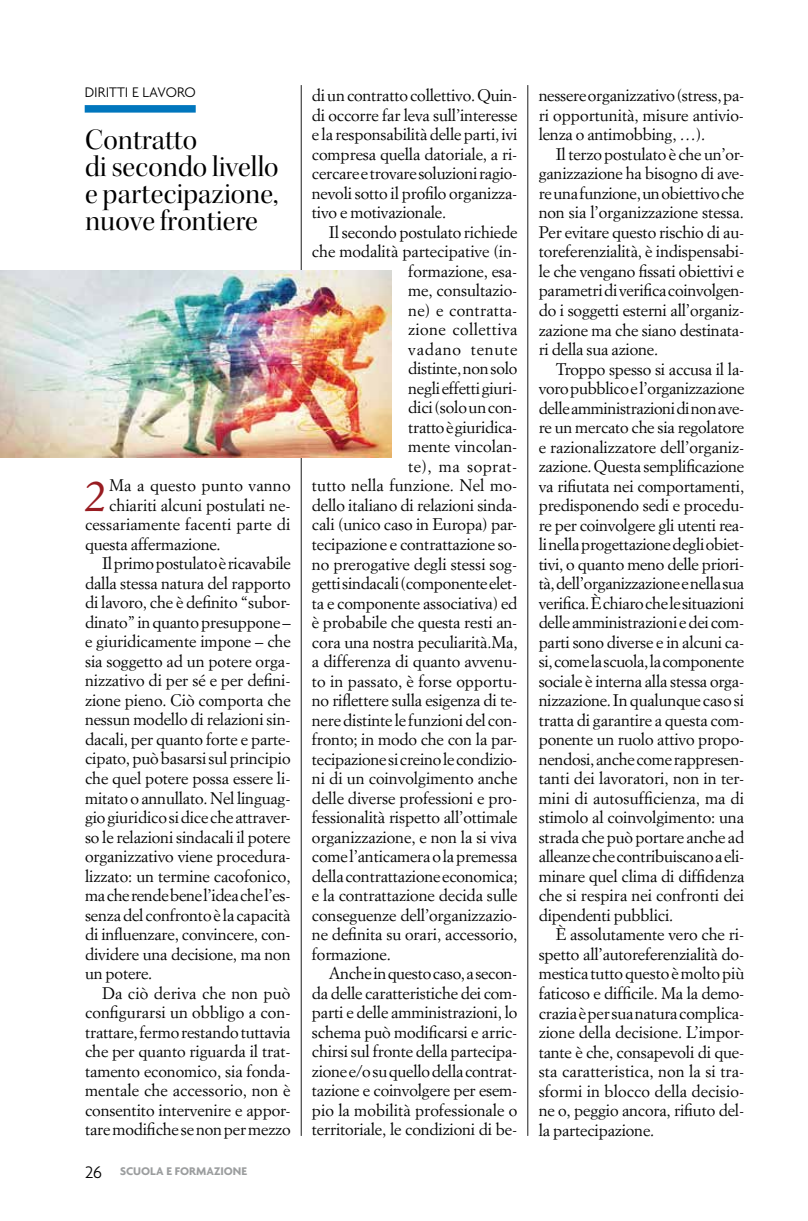
<style>
.page{position:relative;width:808px;height:1221px;background:#fff}
.page>*{position:absolute;margin:0;border:0;box-sizing:border-box;transform-origin:0 0}
.t1{font:43.8px "Simoncini Garamond";color:#981c21}
.t2{font:30px/27px "Kepler Std Disp";color:#000}
.t3{font:16.5px/19.5px "Simoncini Garamond";letter-spacing:-.01em;color:#000;text-align:justify}
.t4{font:16.5px "Simoncini Garamond";letter-spacing:.01em;color:#000}
.t5{font:16.5px "Simoncini Garamond";letter-spacing:.025em;color:#000}
.t6{font:16.5px "Simoncini Garamond";letter-spacing:.015em;color:#000}
.t7{font:16.5px "Simoncini Garamond";letter-spacing:.05em;color:#000}
.t8{font:300 15px "Agenda";color:#000}
.t9{font:700 12px "Agenda";color:#9c9e9f}
.s1{font-weight:300;font-size:18px;color:#000}
</style>
<div class="page">
<hr style="left:301px;top:85px;width:1px;height:1050px;background:#000">
<hr style="left:527px;top:85px;width:1px;height:1050px;background:#000">
<img style="left:0;top:270px;width:391px;height:187px">
<div style="left:85px;top:105px;width:111px;height:8px;background:#0076bd"></div>
<p class="t8" style="left:85px;top:83px;width:113px">DIRITTI E LAVORO</p>
<h2 class="t2" style="left:85px;top:126px;width:195px">Contratto<br>di secondo livello e partecipazione, nuove frontiere</h2>
<h1 class="t1" style="left:85px;top:468px;width:23px">2</h1>
<p class="t4" style="left:109px;top:475px;width:183px">Ma a questo punto vanno</p>
<p class="t3" style="left:109px;top:495px;width:183px">chiariti alcuni postulati ne-</p>
<p class="t3" style="left:85px;top:514px;width:207px">cessariamente facenti parte di</p>
<p class="t3" style="left:85px;top:534px;width:137px">questa affermazione.</p>
<p class="t3" style="left:102px;top:553px;width:190px">Il primo postulato è ricavabile</p>
<p class="t3" style="left:85px;top:573px;width:207px">dalla stessa natura del rapporto</p>
<p class="t3" style="left:85px;top:592px;width:207px">di lavoro, che è definito “subor-</p>
<p class="t3" style="left:85px;top:612px;width:207px">dinato” in quanto presuppone –</p>
<p class="t3" style="left:85px;top:631px;width:207px">e giuridicamente impone – che</p>
<p class="t3" style="left:85px;top:651px;width:207px">sia soggetto ad un potere orga-</p>
<p class="t3" style="left:85px;top:670px;width:207px">nizzativo di per sé e per defini-</p>
<p class="t3" style="left:85px;top:690px;width:207px">zione pieno. Ciò comporta che</p>
<p class="t3" style="left:85px;top:709px;width:207px">nessun modello di relazioni sin-</p>
<p class="t3" style="left:85px;top:729px;width:207px">dacali, per quanto forte e parte-</p>
<p class="t3" style="left:85px;top:748px;width:207px">cipato, può basarsi sul principio</p>
<p class="t3" style="left:85px;top:768px;width:207px">che quel potere possa essere li-</p>
<p class="t3" style="left:85px;top:787px;width:207px">mitato o annullato. Nel linguag-</p>
<p class="t3" style="left:85px;top:807px;width:207px">gio giuridico si dice che attraver-</p>
<p class="t3" style="left:85px;top:826px;width:207px">so le relazioni sindacali il potere</p>
<p class="t3" style="left:85px;top:846px;width:207px">organizzativo viene procedura-</p>
<p class="t3" style="left:85px;top:865px;width:207px">lizzato: un termine cacofonico,</p>
<p class="t3" style="left:85px;top:885px;width:207px">ma che rende bene l’idea che l’es-</p>
<p class="t3" style="left:85px;top:904px;width:207px">senza del confronto è la capacità</p>
<p class="t3" style="left:85px;top:924px;width:207px">di influenzare, convincere, con-</p>
<p class="t3" style="left:85px;top:943px;width:207px">dividere una decisione, ma non</p>
<p class="t3" style="left:85px;top:963px;width:69px">un potere.</p>
<p class="t4" style="left:102px;top:982px;width:190px">Da ciò deriva che non può</p>
<p class="t3" style="left:85px;top:1002px;width:207px">configurarsi un obbligo a con-</p>
<p class="t3" style="left:85px;top:1021px;width:207px">trattare, fermo restando tuttavia</p>
<p class="t3" style="left:85px;top:1041px;width:207px">che per quanto riguarda il trat-</p>
<p class="t3" style="left:85px;top:1060px;width:207px">tamento economico, sia fonda-</p>
<p class="t3" style="left:85px;top:1080px;width:207px">mentale che accessorio, non è</p>
<p class="t3" style="left:85px;top:1099px;width:207px">consentito intervenire e appor-</p>
<p class="t3" style="left:85px;top:1119px;width:207px">tare modifiche se non per mezzo</p>
<p class="t9" style="left:85px;top:1163px;width:164px"><span class="s1">26</span> SCUOLA E FORMAZIONE</p>
<p class="t3" style="left:312px;top:85px;width:207px">di un contratto collettivo. Quin&shy;di occorre far leva sull’interesse e la responsabilità delle parti, ivi compresa quella datoriale, a ri&shy;cercare e trovare soluzioni ragio&shy;nevoli sotto il profilo organizza&shy;tivo e motivazionale.</p>
<p class="t3" style="left:329px;top:222px;width:190px">Il secondo postulato richiede</p>
<p class="t3" style="left:312px;top:241px;width:207px">che modalità partecipative (in-</p>
<p class="t3" style="left:408px;top:261px;width:111px">formazione, esa-</p>
<p class="t3" style="left:408px;top:280px;width:111px">me, consultazio-</p>
<p class="t6" style="left:408px;top:300px;width:111px">ne) e contratta-</p>
<p class="t5" style="left:408px;top:319px;width:111px">zione collettiva</p>
<p class="t7" style="left:408px;top:339px;width:111px">vadano tenute</p>
<p class="t3" style="left:408px;top:358px;width:111px">distinte, non solo</p>
<p class="t3" style="left:408px;top:378px;width:111px">negli effetti giuri-</p>
<p class="t3" style="left:408px;top:397px;width:111px">dici (solo un con-</p>
<p class="t3" style="left:408px;top:417px;width:111px">tratto è giuridica-</p>
<p class="t3" style="left:408px;top:436px;width:111px">mente vincolan-</p>
<p class="t5" style="left:408px;top:456px;width:111px">te), ma soprat-</p>
<p class="t4" style="left:312px;top:475px;width:207px">tutto nella funzione. Nel mo-</p>
<p class="t3" style="left:312px;top:495px;width:207px">dello italiano di relazioni sinda-</p>
<p class="t3" style="left:312px;top:514px;width:207px">cali (unico caso in Europa) par-</p>
<p class="t3" style="left:312px;top:534px;width:207px">tecipazione e contrattazione so-</p>
<p class="t3" style="left:312px;top:553px;width:207px">no prerogative degli stessi sog-</p>
<p class="t3" style="left:312px;top:573px;width:207px">getti sindacali (componente elet-</p>
<p class="t3" style="left:312px;top:592px;width:207px">ta e componente associativa) ed</p>
<p class="t3" style="left:312px;top:612px;width:207px">è probabile che questa resti an-</p>
<p class="t3" style="left:312px;top:631px;width:207px">cora una nostra peculiarità.Ma,</p>
<p class="t3" style="left:312px;top:651px;width:207px">a differenza di quanto avvenu-</p>
<p class="t3" style="left:312px;top:670px;width:207px">to in passato, è forse opportu-</p>
<p class="t3" style="left:312px;top:690px;width:207px">no riflettere sulla esigenza di te-</p>
<p class="t3" style="left:312px;top:709px;width:207px">nere distinte le funzioni del con-</p>
<p class="t3" style="left:312px;top:729px;width:207px">fronto; in modo che con la par-</p>
<p class="t3" style="left:312px;top:748px;width:207px">tecipazione si creino le condizio-</p>
<p class="t3" style="left:312px;top:768px;width:207px">ni di un coinvolgimento anche</p>
<p class="t3" style="left:312px;top:787px;width:207px">delle diverse professioni e pro-</p>
<p class="t3" style="left:312px;top:807px;width:207px">fessionalità rispetto all’ottimale</p>
<p class="t3" style="left:312px;top:826px;width:207px">organizzazione, e non la si viva</p>
<p class="t3" style="left:312px;top:846px;width:207px">come l’anticamera o la premessa</p>
<p class="t3" style="left:312px;top:865px;width:207px">della contrattazione economica;</p>
<p class="t3" style="left:312px;top:885px;width:207px">e la contrattazione decida sulle</p>
<p class="t3" style="left:312px;top:904px;width:207px">conseguenze dell’organizzazio-</p>
<p class="t3" style="left:312px;top:924px;width:207px">ne definita su orari, accessorio,</p>
<p class="t3" style="left:312px;top:943px;width:80px">formazione.</p>
<p class="t3" style="left:329px;top:963px;width:190px">Anche in questo caso, a secon-</p>
<p class="t3" style="left:312px;top:982px;width:207px">da delle caratteristiche dei com-</p>
<p class="t3" style="left:312px;top:1002px;width:207px">parti e delle amministrazioni, lo</p>
<p class="t3" style="left:312px;top:1021px;width:207px">schema può modificarsi e arric-</p>
<p class="t3" style="left:312px;top:1041px;width:207px">chirsi sul fronte della partecipa-</p>
<p class="t3" style="left:312px;top:1060px;width:207px">zione e/o su quello della contrat-</p>
<p class="t3" style="left:312px;top:1080px;width:207px">tazione e coinvolgere per esem-</p>
<p class="t3" style="left:312px;top:1099px;width:207px">pio la mobilità professionale o</p>
<p class="t3" style="left:312px;top:1119px;width:207px">territoriale, le condizioni di be-</p>
<p class="t3" style="left:539px;top:85px;width:207px">nessere organizzativo (stress, pa&shy;ri opportunità, misure antivio&shy;lenza o antimobbing, …).</p>
<p class="t3" style="left:539px;top:144px;width:207px;text-indent:17px">Il terzo postulato è che un’or&shy;ganizzazione ha bisogno di ave&shy;re una funzione, un obiettivo che non sia l’organizzazione stessa.<br>Per evitare questo rischio di au&shy;toreferenzialità, è indispensabi&shy;le che vengano fissati obiettivi e parametri di verifica coinvolgen&shy;do i soggetti esterni all’organiz&shy;zazione ma che siano destinata&shy;ri della sua azione.</p>
<p class="t3" style="left:539px;top:358px;width:207px;text-indent:17px">Troppo spesso si accusa il la&shy;voro pubblico e l’organizzazione delle amministrazioni di non ave&shy;re un mercato che sia regolatore e razionalizzatore dell’organiz&shy;zazione. Questa semplificazione va rifiutata nei comportamenti, predisponendo sedi e procedu&shy;re per coinvolgere gli utenti rea&shy;li nella progettazione degli obiet&shy;tivi, o quanto meno delle priori&shy;tà, dell’organizzazione e nella sua verifica. È chiaro che le situazioni delle amministrazioni e dei com&shy;parti sono diverse e in alcuni ca&shy;si, come la scuola, la componente sociale è interna alla stessa orga&shy;nizzazione. In qualunque caso si tratta di garantire a questa com&shy;ponente un ruolo attivo propo&shy;nendosi, anche come rappresen&shy;tanti dei lavoratori, non in ter&shy;mini di autosufficienza, ma di stimolo al coinvolgimento: una strada che può portare anche ad alleanze che contribuiscano a eli&shy;minare quel clima di diffidenza che si respira nei confronti dei dipendenti pubblici.</p>
<p class="t3" style="left:539px;top:924px;width:207px;text-indent:17px">È assolutamente vero che ri&shy;spetto all’autoreferenzialità do&shy;mestica tutto questo è molto più faticoso e difficile. Ma la demo&shy;crazia è per sua natura complica&shy;zione della decisione. L’impor&shy;tante è che, consapevoli di que&shy;sta caratteristica, non la si tra&shy;sformi in blocco della decisio&shy;ne o, peggio ancora, rifiuto del&shy;la partecipazione.</p>
</div>
